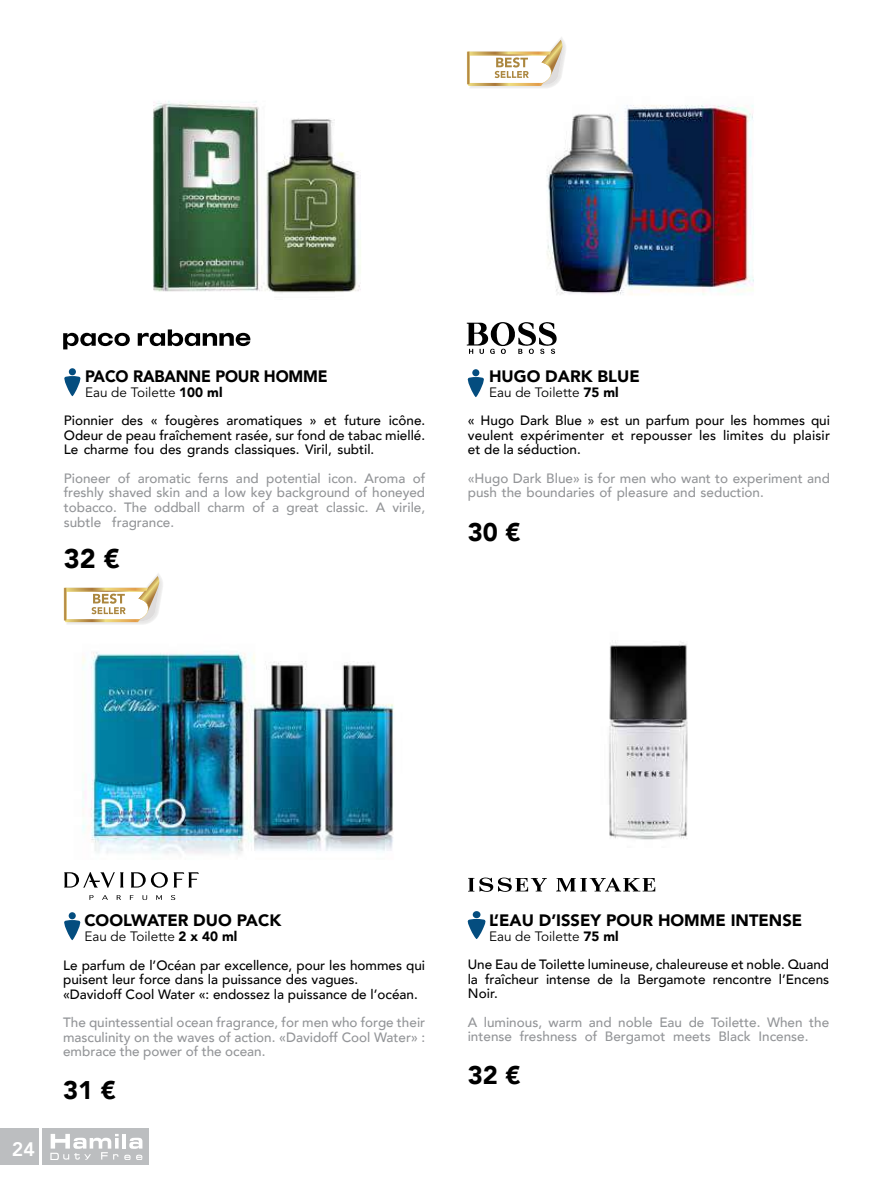
<style>
.page{position:relative;width:893px;height:1191px;background:#fff}
.page>*{position:absolute;margin:0;border:0;box-sizing:border-box;transform-origin:0 0}
.t1{font:900 27px "Avenir";color:#000}
.t2{font:900 25.5px "Avenir";color:#000}
.t3{font:800 19.5px "Avenir";color:#fff}
.t4{font:900 16.5px "Avenir";color:#000}
.t5{font:900 16.5px "Avenir";color:#000;scale:.95 1}
.t6{font:500 13.5px/28.5px "Avenir";color:#000}
.t7{font:500 13.5px/14.5px "Avenir";color:#939598;text-align:justify}
.s1{font-weight:400}
.s2{font-weight:900}
</style>
<div class="page">
<div style="left:43px;top:1128px;width:106px;height:37px;background:#bcbec0"></div>
<div style="left:0;top:1128px;width:38px;height:37px;background:#bcbec0"></div>
<svg style="left:50px;top:1134px;width:92px;height:25px"></svg>
<img style="left:82px;top:652px;width:312px;height:202px">
<svg style="left:131px;top:872px;width:37px;height:15px"></svg>
<svg style="left:174px;top:872px;width:25px;height:15px"></svg>
<svg style="left:64px;top:872px;width:60px;height:15px"></svg>
<svg style="left:89px;top:895px;width:5px;height:5px"></svg>
<svg style="left:102px;top:895px;width:6px;height:5px"></svg>
<svg style="left:117px;top:895px;width:4px;height:5px"></svg>
<svg style="left:143px;top:895px;width:4px;height:5px"></svg>
<svg style="left:156px;top:895px;width:6px;height:5px"></svg>
<svg style="left:171px;top:895px;width:4px;height:5px"></svg>
<div style="left:69px;top:912px;width:7px;height:7px;background:#044d7f;border-radius:50%"></div>
<svg style="left:64px;top:920px;width:17px;height:20px"></svg>
<svg style="left:65px;top:573px;width:98px;height:51px"></svg>
<svg style="left:64px;top:588px;width:3px;height:32px"></svg>
<img style="left:609px;top:640px;width:79px;height:200px">
<div style="left:473px;top:911px;width:7px;height:7px;background:#044d7f;border-radius:50%"></div>
<svg style="left:467px;top:919px;width:19px;height:20px"></svg>
<img style="left:546px;top:105px;width:208px;height:190px">
<svg style="left:467px;top:322px;width:90px;height:32px"></svg>
<svg style="left:468px;top:37px;width:98px;height:51px"></svg>
<svg style="left:467px;top:52px;width:3px;height:32px"></svg>
<div style="left:472px;top:369px;width:7px;height:7px;background:#044d7f;border-radius:50%"></div>
<svg style="left:467px;top:377px;width:17px;height:20px"></svg>
<svg style="left:468px;top:877px;width:187px;height:14px"></svg>
<img style="left:153px;top:101px;width:208px;height:192px">
<svg style="left:63px;top:333px;width:67px;height:16px"></svg>
<svg style="left:138px;top:329px;width:112px;height:17px"></svg>
<div style="left:69px;top:368px;width:7px;height:7px;background:#044d7f;border-radius:50%"></div>
<svg style="left:64px;top:376px;width:17px;height:20px"></svg>
<p class="t5" style="left:85px;top:362px;width:257px">PACO RABANNE POUR HOMME</p>
<p class="t6" style="left:64px;top:377px;width:363px;text-indent:21px"><span class="s1">Eau de Toilette</span> <span class="s2">100 ml<br></span>Pionnier des « fougères aromatiques » et future icône.</p>
<p class="t6" style="left:64px;top:427px;width:363px;line-height:14.5px">Odeur de peau fraîchement rasée, sur fond de tabac miellé.<br>Le charme fou des grands classiques. Viril, subtil.</p>
<p class="t7" style="left:64px;top:470px;width:363px">Pioneer of aromatic ferns and potential icon. Aroma of freshly shaved skin and a low key background of honeyed tobacco. The oddball charm of a great classic. A virile, subtle fragrance.</p>
<h1 class="t1" style="left:64px;top:536px;width:57px">32 €</h1>
<p class="t4" style="left:489px;top:362px;width:152px">HUGO DARK BLUE</p>
<p class="t6" style="left:468px;top:377px;width:364px;text-indent:21px"><span class="s1">Eau de Toilette</span> <span class="s2">75 ml<br></span>« Hugo Dark Blue » est un parfum pour les hommes qui</p>
<p class="t6" style="left:468px;top:427px;width:364px;line-height:14.5px">veulent expérimenter et repousser les limites du plaisir et de la séduction.</p>
<p class="t7" style="left:468px;top:470px;width:364px">«Hugo Dark Blue» is for men who want to experiment and push the boundaries of pleasure and seduction.</p>
<h2 class="t2" style="left:468px;top:510px;width:54px">30 €</h2>
<h3 class="t3" style="left:12px;top:1134px;width:25px">24</h3>
<p class="t4" style="left:84px;top:906px;width:198px">COOLWATER DUO PACK</p>
<p class="t6" style="left:63px;top:921px;width:364px;text-indent:21px"><span class="s1">Eau de Toilette</span> <span class="s2">2 x 40 ml<br></span>Le parfum de l’Océan par excellence, pour les hommes qui</p>
<p class="t6" style="left:63px;top:971px;width:356px;line-height:14.5px">puisent leur force dans la puissance des vagues. «Davidoff Cool Water «: endossez la puissance de l’océan.</p>
<p class="t7" style="left:63px;top:1014px;width:364px">The quintessential ocean fragrance, for men who forge their masculinity on the waves of action. «Davidoff Cool Water» : embrace the power of the ocean.</p>
<h2 class="t2" style="left:63px;top:1068px;width:54px">31 €</h2>
<p class="t4" style="left:489px;top:905px;width:315px">L’EAU D’ISSEY POUR HOMME INTENSE</p>
<p class="t6" style="left:468px;top:921px;width:363px;text-indent:21px"><span class="s1">Eau de Toilette</span> <span class="s2">75 ml<br></span>Une Eau de Toilette lumineuse, chaleureuse et noble. Quand</p>
<p class="t6" style="left:468px;top:971px;width:363px;line-height:14.5px">la fraîcheur intense de la Bergamote rencontre l’Encens<br>Noir.</p>
<p class="t7" style="left:468px;top:1014px;width:363px">A luminous, warm and noble Eau de Toilette. When the intense freshness of Bergamot meets Black Incense.</p>
<h2 class="t2" style="left:468px;top:1053px;width:54px">32 €</h2>
</div>
